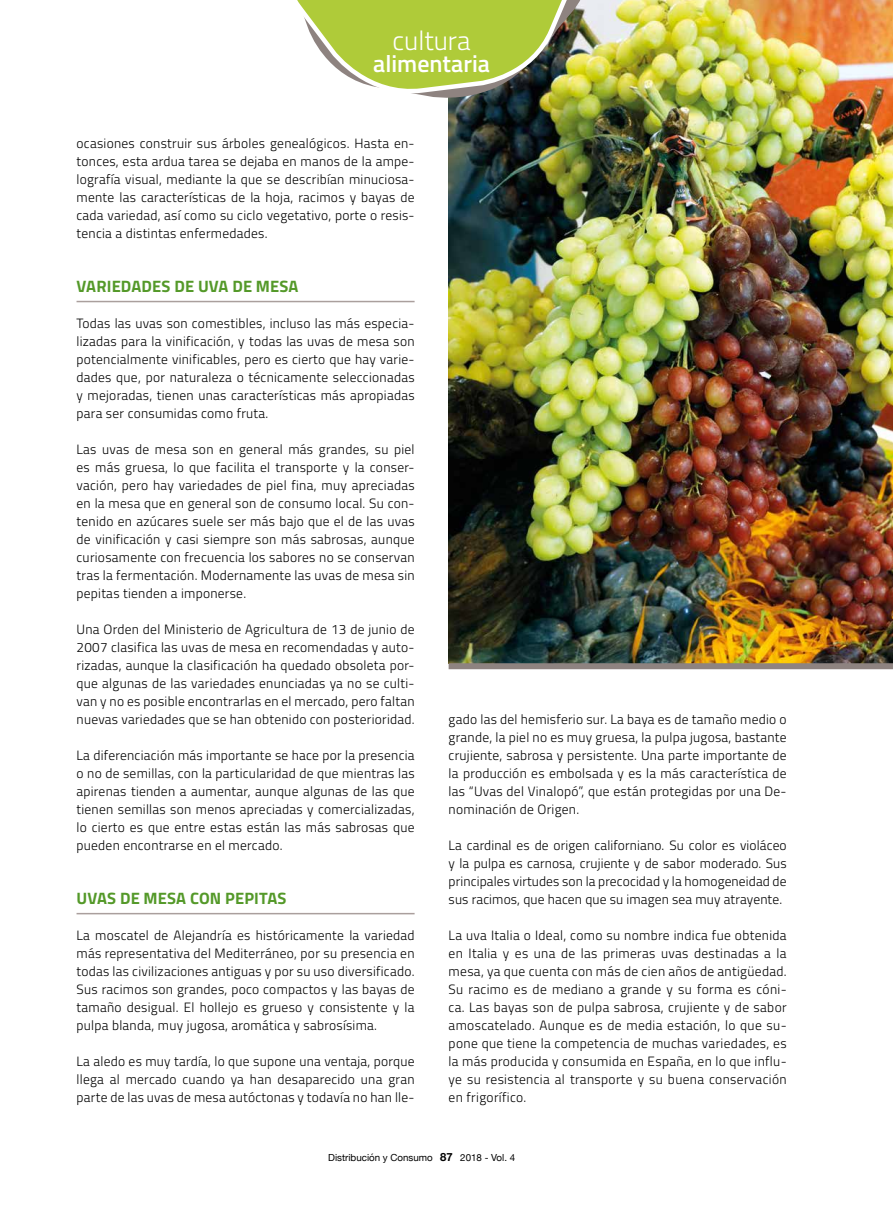
<style>
.page{position:relative;width:893px;height:1212px;background:#fff}
.page>*{position:absolute;margin:0;border:0;box-sizing:border-box;transform-origin:0 0}
.t1{font:300 27px "Titillium";color:#fff}
.t2{font:600 24px "Titillium";color:#fff}
.t3{font:700 16.5px "Titillium";letter-spacing:.01em;color:#549929}
.t4{font:300 13.5px/18px "Titillium";letter-spacing:.02em;color:#000;text-align:justify}
.t5{font:9.75px "Helvetica Neue";color:#000}
.s1{font-weight:700;font-size:11.25px}
</style>
<div class="page">
<hr style="left:77px;top:301px;width:338px;height:1px;background:#aa9f9d">
<hr style="left:77px;top:913px;width:338px;height:1px;background:#aa9f9d">
<img style="left:449px;top:0;width:444px;height:663px">
<div style="left:449px;top:663px;width:444px;height:6px;background:#8e8380"></div>
<img style="left:297px;top:0;width:303px;height:107px">
<h1 class="t1" style="left:393px;top:21px;width:80px">cultura</h1>
<h2 class="t2" style="left:373px;top:46px;width:118px">alimentaria</h2>
<p class="t4" style="left:77px;top:134px;width:340px">ocasiones construir sus árboles genealógicos. Hasta en&shy;tonces, esta ardua tarea se dejaba en manos de la ampe&shy;lografía visual, mediante la que se describían minuciosa&shy;mente las características de la hoja, racimos y bayas de cada variedad, así como su ciclo vegetativo, porte o resis&shy;tencia a distintas enfermedades.</p>
<p class="t3" style="left:77px;top:274px;width:223px">VARIEDADES DE UVA DE MESA</p>
<p class="t4" style="left:77px;top:314px;width:340px">Todas las uvas son comestibles, incluso las más especia&shy;lizadas para la vinificación, y todas las uvas de mesa son potencialmente vinificables, pero es cierto que hay varie&shy;dades que, por naturaleza o técnicamente seleccionadas y mejoradas, tienen unas características más apropiadas para ser consumidas como fruta.</p>
<p class="t4" style="left:77px;top:440px;width:340px">Las uvas de mesa son en general más grandes, su piel es más gruesa, lo que facilita el transporte y la conser&shy;vación, pero hay variedades de piel fina, muy apreciadas en la mesa que en general son de consumo local. Su con&shy;tenido en azúcares suele ser más bajo que el de las uvas de vinificación y casi siempre son más sabrosas, aunque curiosamente con frecuencia los sabores no se conservan tras la fermentación. Modernamente las uvas de mesa sin pepitas tienden a imponerse.</p>
<p class="t4" style="left:77px;top:620px;width:340px">Una Orden del Ministerio de Agricultura de 13 de junio de 2007 clasifica las uvas de mesa en recomendadas y auto&shy;rizadas, aunque la clasificación ha quedado obsoleta por&shy;que algunas de las variedades enunciadas ya no se culti&shy;van y no es posible encontrarlas en el mercado, pero faltan nuevas variedades que se han obtenido con posterioridad.</p>
<p class="t4" style="left:77px;top:746px;width:340px">La diferenciación más importante se hace por la presencia o no de semillas, con la particularidad de que mientras las apirenas tienden a aumentar, aunque algunas de las que tienen semillas son menos apreciadas y comercializadas, lo cierto es que entre estas están las más sabrosas que pueden encontrarse en el mercado.</p>
<p class="t3" style="left:77px;top:886px;width:211px">UVAS DE MESA CON PEPITAS</p>
<p class="t4" style="left:77px;top:926px;width:340px">La moscatel de Alejandría es históricamente la variedad más representativa del Mediterráneo, por su presencia en todas las civilizaciones antiguas y por su uso diversificado.<br>Sus racimos son grandes, poco compactos y las bayas de tamaño desigual. El hollejo es grueso y consistente y la pulpa blanda, muy jugosa, aromática y sabrosísima.</p>
<p class="t4" style="left:77px;top:1052px;width:340px">La aledo es muy tardía, lo que supone una ventaja, porque llega al mercado cuando ya han desaparecido una gran parte de las uvas de mesa autóctonas y todavía no han lle-</p>
<p class="t4" style="left:449px;top:710px;width:340px">gado las del hemisferio sur. La baya es de tamaño medio o grande, la piel no es muy gruesa, la pulpa jugosa, bastante crujiente, sabrosa y persistente. Una parte importante de la producción es embolsada y es la más característica de las “Uvas del Vinalopó”, que están protegidas por una De&shy;nominación de Origen.</p>
<p class="t4" style="left:449px;top:836px;width:340px">La cardinal es de origen californiano. Su color es violáceo y la pulpa es carnosa, crujiente y de sabor moderado. Sus principales virtudes son la precocidad y la homogeneidad de sus racimos, que hacen que su imagen sea muy atrayente.</p>
<p class="t4" style="left:449px;top:926px;width:340px">La uva Italia o Ideal, como su nombre indica fue obtenida en Italia y es una de las primeras uvas destinadas a la mesa, ya que cuenta con más de cien años de antigüedad.<br>Su racimo es de mediano a grande y su forma es cóni&shy;ca. Las bayas son de pulpa sabrosa, crujiente y de sabor amoscatelado. Aunque es de media estación, lo que su&shy;pone que tiene la competencia de muchas variedades, es la más producida y consumida en España, en lo que influ&shy;ye su resistencia al transporte y su buena conservación en frigorífico.</p>
<p class="t5" style="left:328px;top:1150px;width:126px">Distribución y Consumo <span class="s1">87</span></p>
<p class="t5" style="left:460px;top:1150px;width:56px">2018 - Vol. 4</p>
</div>
